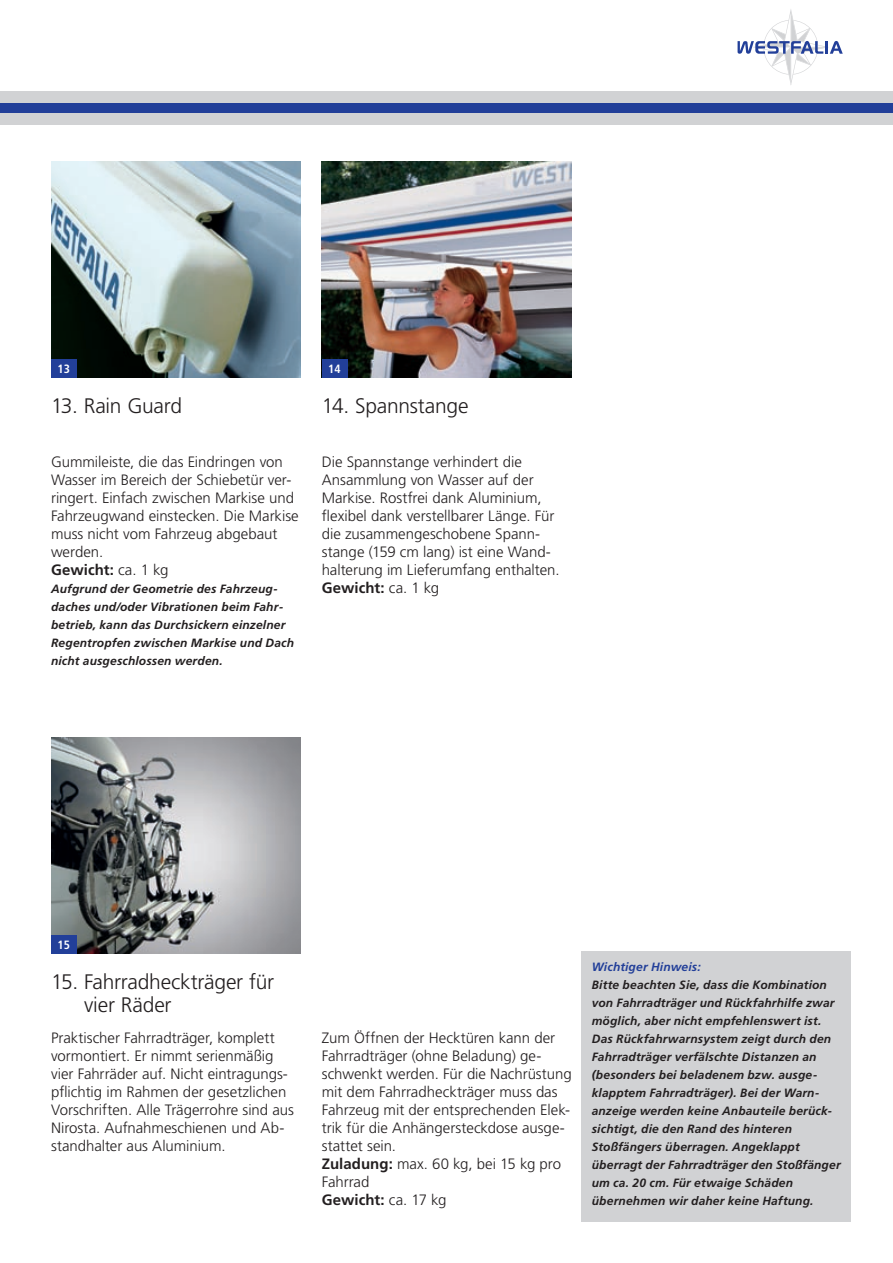
<style>
.page{position:relative;width:893px;height:1263px;background:#fff}
.page>*{position:absolute;margin:0;border:0;box-sizing:border-box;transform-origin:0 0}
.t1{font:300 21px/22.5px "Frutiger";letter-spacing:-.015em;color:#231f20}
.t2{font:300 15px/18px "Frutiger";letter-spacing:-.005em;color:#231f20}
.t3{font:italic 700 12px/18px "Frutiger";letter-spacing:.015em;color:#231f20}
.t4{font:italic 700 12px "Frutiger";letter-spacing:.015em;color:#223f99}
.t5{font:700 condensed 12px "Frutiger";color:#fff}
.s1{font-weight:700}
</style>
<div class="page">
<div style="left:0;top:103px;width:893px;height:11px;background:#223f99"></div>
<div style="left:0;top:114px;width:893px;height:11px;background:#d1d2d4"></div>
<div style="left:0;top:92px;width:893px;height:11px;background:#d1d2d4"></div>
<svg style="left:738px;top:9px;width:105px;height:76px"></svg>
<img style="left:322px;top:161px;width:249px;height:216px">
<div style="left:322px;top:359px;width:25px;height:18px;background:#223f99"></div>
<img style="left:51px;top:161px;width:249px;height:216px">
<div style="left:51px;top:359px;width:26px;height:18px;background:#223f99"></div>
<img style="left:51px;top:737px;width:249px;height:216px">
<div style="left:582px;top:952px;width:269px;height:270px;background:#d1d2d4"></div>
<div style="left:51px;top:935px;width:26px;height:18px;background:#223f99"></div>
<p class="t5" style="left:58px;top:361px;width:14px">13</p>
<h1 class="t1" style="left:51px;top:394px;width:133px">13. Rain Guard</h1>
<p class="t2" style="left:51px;top:453px;width:249px">Gummileiste, die das Eindringen von<br>Wasser im Bereich der Schiebetür ver&shy;ringert. Einfach zwischen Markise und<br>Fahrzeugwand einstecken. Die Markise muss nicht vom Fahrzeug abgebaut werden.<br><span class="s1">Gewicht:</span> ca. 1 kg</p>
<p class="t3" style="left:51px;top:580px;width:245px">Aufgrund der Geometrie des Fahrzeug&shy;daches und/oder Vibrationen beim Fahr&shy;betrieb, kann das Durchsickern einzelner Regentropfen zwischen Markise und Dach nicht ausgeschlossen werden.</p>
<p class="t5" style="left:328px;top:361px;width:14px">14</p>
<h1 class="t1" style="left:322px;top:394px;width:148px">14. Spannstange</h1>
<p class="t2" style="left:322px;top:453px;width:239px">Die Spannstange verhindert die<br>Ansammlung von Wasser auf der<br>Markise. Rostfrei dank Aluminium, flexibel dank verstellbarer Länge. Für die zusammengeschobene Spann&shy;stange (159 cm lang) ist eine Wand&shy;halterung im Lieferumfang enthalten.<br><span class="s1">Gewicht:</span> ca. 1 kg</p>
<p class="t5" style="left:58px;top:937px;width:14px">15</p>
<h1 class="t1" style="left:84px;top:970px;width:192px;text-indent:-33px">15. Fahrradheckträger für vier Räder</h1>
<p class="t2" style="left:51px;top:1029px;width:244px">Praktischer Fahrradträger, komplett vormontiert. Er nimmt serienmäßig vier Fahrräder auf. Nicht eintragungs&shy;pflichtig im Rahmen der gesetzlichen Vorschriften. Alle Trägerrohre sind aus Nirosta. Aufnahmeschienen und Ab&shy;standhalter aus Aluminium.</p>
<p class="t2" style="left:322px;top:1029px;width:251px">Zum Öffnen der Hecktüren kann der<br>Fahrradträger (ohne Beladung) ge&shy;schwenkt werden. Für die Nachrüstung mit dem Fahrradheckträger muss das<br>Fahrzeug mit der entsprechenden Elek&shy;trik für die Anhängersteckdose ausge&shy;stattet sein.<br><span class="s1">Zuladung:</span> max. 60 kg, bei 15 kg pro<br>Fahrrad<br><span class="s1">Gewicht:</span> ca. 17 kg</p>
<p class="t4" style="left:592px;top:960px;width:110px">Wichtiger Hinweis:</p>
<p class="t3" style="left:592px;top:976px;width:250px">Bitte beachten Sie, dass die Kombination von Fahrradträger und Rückfahrhilfe zwar möglich, aber nicht empfehlenswert ist.<br>Das Rückfahrwarnsystem zeigt durch den Fahrradträger verfälschte Distanzen an (besonders bei beladenem bzw. ausge&shy;klapptem Fahrradträger). Bei der Warn&shy;anzeige werden keine Anbauteile berück&shy;sichtigt, die den Rand des hinteren Stoßfängers überragen. Angeklappt überragt der Fahrradträger den Stoßfänger um ca. 20 cm. Für etwaige Schäden übernehmen wir daher keine Haftung.</p>
</div>
